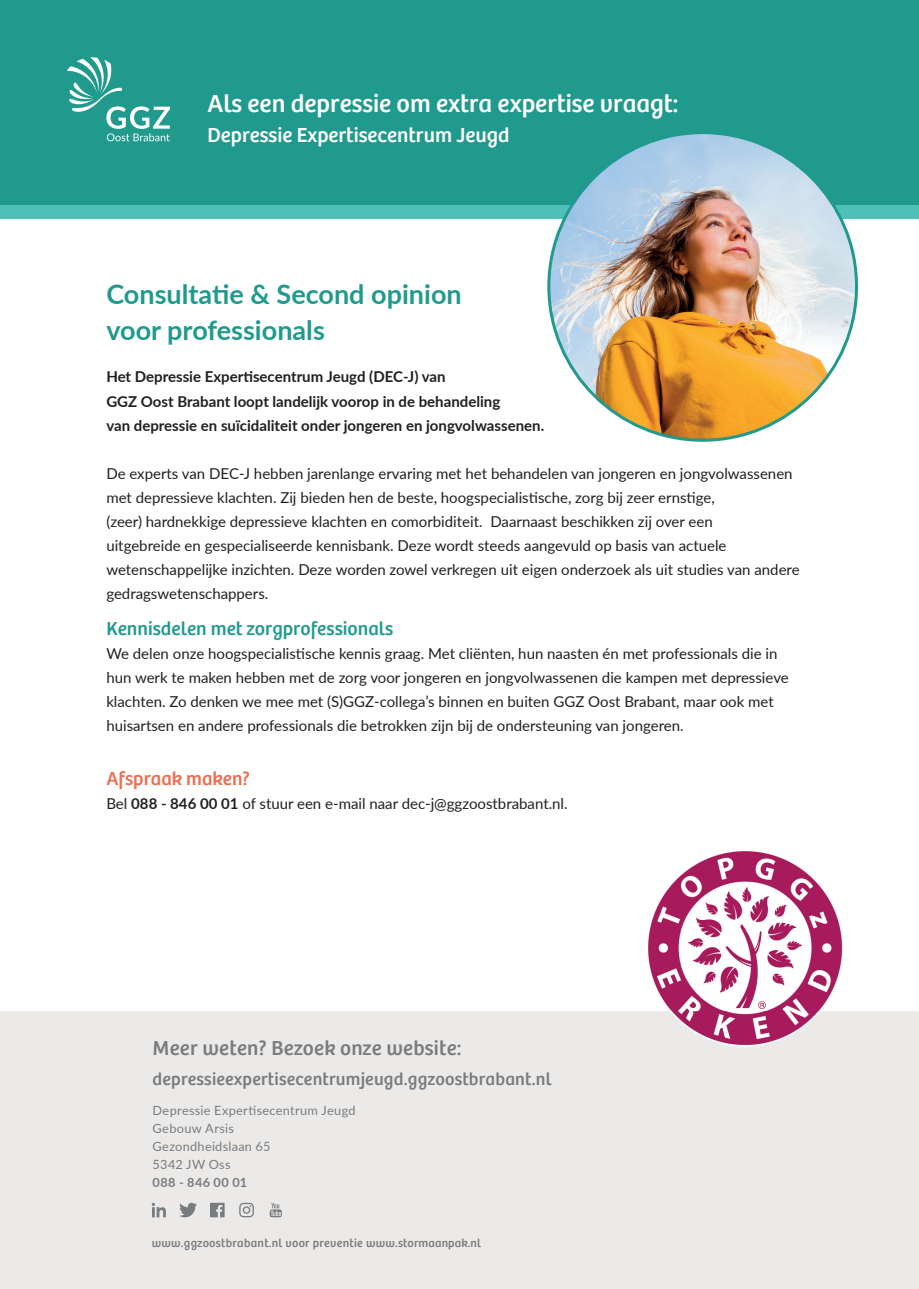
<style>
.page{position:relative;width:919px;height:1289px;background:#fff}
.page>*{position:absolute;margin:0;border:0;box-sizing:border-box;transform-origin:0 0}
.t1{font:700 27px/36px "Lato";color:#219a8e}
.t2{font:25.5px "My Font";color:#fff}
.t3{font:21px "My Font";color:#fff}
.t4{font:21px "My Font";letter-spacing:.01em;color:#787c7f}
.t5{font:19.5px "My Font";color:#219a8e}
.t6{font:19.5px "My Font";color:#ef6d50}
.t7{font:18px "My Font";letter-spacing:.01em;color:#787c7f}
.t8{font:15px/24px "Lato";color:#231f20}
.t9{font:700 15px/24px "Lato";color:#231f20}
.t10{font:12.75px/18px "Lato";letter-spacing:.025em;color:#787c7f}
.t11{font:700 12.75px "Lato";letter-spacing:.035em;color:#787c7f}
.t12{font:12px "My Font";letter-spacing:.025em;color:#787c7f}
.s1{font-weight:700}
</style>
<div class="page">
<div style="left:0;top:77px;width:918px;height:142px;background:#4fc1b8"></div>
<div style="left:0;top:0;width:918px;height:205px;background:#219a8e"></div>
<svg style="left:67px;top:57px;width:103px;height:84px"></svg>
<img style="left:547px;top:134px;width:310px;height:308px">
<div style="left:0;top:1011px;width:918px;height:277px;background:#ebeae9"></div>
<svg style="left:270px;top:1202px;width:12px;height:15px"></svg>
<svg style="left:179px;top:1202px;width:18px;height:15px"></svg>
<svg style="left:152px;top:1202px;width:14px;height:15px"></svg>
<svg style="left:239px;top:1202px;width:15px;height:15px"></svg>
<svg style="left:210px;top:1202px;width:14px;height:15px"></svg>
<img style="left:648px;top:851px;width:195px;height:195px">
<h2 class="t2" style="left:207px;top:89px;width:472px">Als een depressie om extra expertise vraagt:</h2>
<h3 class="t3" style="left:207px;top:123px;width:304px">Depressie Expertisecentrum Jeugd</h3>
<h1 class="t1" style="left:106px;top:275px;width:357px">Consultatie &amp; Second opinion voor professionals</h1>
<p class="t9" style="left:106px;top:364px;width:439px">Het Depressie Expertisecentrum Jeugd (DEC-J) van<br>GGZ Oost Brabant loopt landelijk voorop in de behandeling<br>van depressie en suïcidaliteit onder jongeren en jongvolwassenen.</p>
<p class="t8" style="left:106px;top:460px;width:694px">De experts van DEC-J hebben jarenlange ervaring met het behandelen van jongeren en jongvolwassenen met depressieve klachten. Zij bieden hen de beste, hoogspecialistische, zorg bij zeer ernstige,<br>(zeer) hardnekkige depressieve klachten en comorbiditeit. Daarnaast beschikken zij over een<br>uitgebreide en gespecialiseerde kennisbank. Deze wordt steeds aangevuld op basis van actuele wetenschappelijke inzichten. Deze worden zowel verkregen uit eigen onderzoek als uit studies van andere gedragswetenschappers.</p>
<h3 class="t5" style="left:106px;top:617px;width:288px">Kennisdelen met zorgprofessionals</h3>
<p class="t8" style="left:106px;top:640px;width:684px">We delen onze hoogspecialistische kennis graag. Met cliënten, hun naasten én met professionals die in hun werk te maken hebben met de zorg voor jongeren en jongvolwassenen die kampen met depressieve klachten. Zo denken we mee met (S)GGZ-collega’s binnen en buiten GGZ Oost Brabant, maar ook met huisartsen en andere professionals die betrokken zijn bij de ondersteuning van jongeren.</p>
<h3 class="t6" style="left:106px;top:767px;width:145px">Afspraak maken?</h3>
<p class="t8" style="left:106px;top:790px;width:463px">Bel <span class="s1">088 - 846 00 01</span> of stuur een e-mail naar dec-j@ggzoostbrabant.nl.</p>
<h3 class="t4" style="left:152px;top:1035px;width:310px">Meer weten? Bezoek onze website:</h3>
<p class="t7" style="left:152px;top:1068px;width:400px">depressieexpertisecentrumjeugd.ggzoostbrabant.nl</p>
<p class="t10" style="left:152px;top:1100px;width:204px">Depressie Expertisecentrum Jeugd<br>Gebouw Arsis<br>Gezondheidslaan 65<br>5342 JW Oss</p>
<p class="t11" style="left:152px;top:1172px;width:96px">088 - 846 00 01</p>
<p class="t12" style="left:152px;top:1235px;width:331px">www.ggzoostbrabant.nl voor preventie www.stormaanpak.nl</p>
</div>
